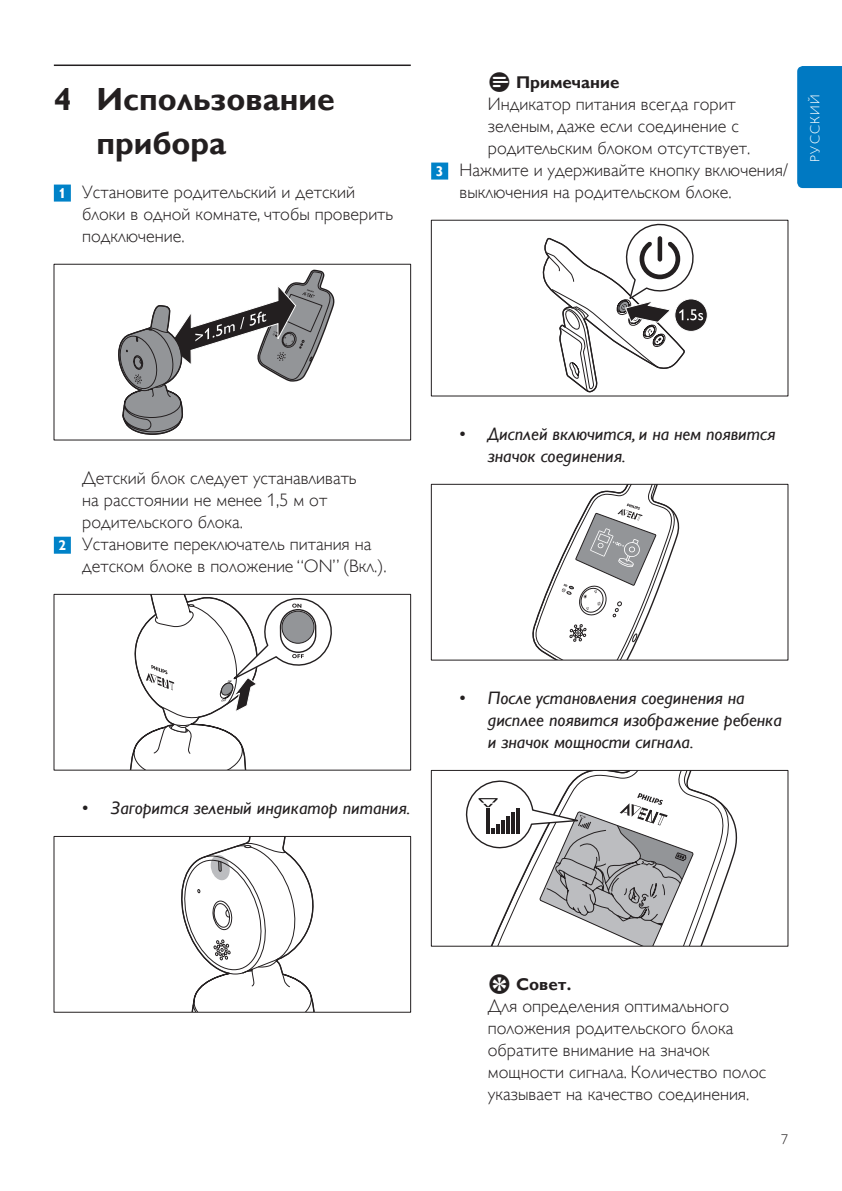
<style>
.page{position:relative;width:842px;height:1191px;background:#fff}
.page>*{position:absolute;margin:0;border:0;box-sizing:border-box;transform-origin:0 0}
.t1{font:700 32px/44px "Gill Sans Alt One WGL";color:#231f20}
.t2{font:18px/22px "Gill Sans Alt One WGL Light";color:#231f20}
.t3{font:italic 18px/22px "Gill Sans Alt One WGL";color:#231f20}
.t4{font:700 17px "Gill Sans Alt One WGL";color:#231f20}
.t5{font:14px "Gill Sans Alt One WGL Light";color:#231f20}
.t6{font:13.2px "Gill Sans Alt One WGL Light";letter-spacing:.1em;color:#fff}
.s1{font-family:"Gill Sans Alt One WGL";font-weight:700;font-size:14px;color:#fff}
.s2{font-style:normal}
</style>
<div class="page">
<div style="left:431px;top:162px;width:17px;height:18px;background:#0082c8"></div>
<svg style="left:675px;top:299px;width:32px;height:32px"></svg>
<div style="left:674px;top:298px;width:34px;height:34px;border:1px solid #fff;border-radius:50%"></div>
<svg style="left:542px;top:223px;width:161px;height:170px"></svg>
<svg style="left:532px;top:486px;width:148px;height:172px"></svg>
<div style="left:431px;top:484px;width:357px;height:176px;border:1px solid #231f20"></div>
<svg style="left:575px;top:772px;width:163px;height:172px"></svg>
<svg style="left:465px;top:778px;width:229px;height:166px"></svg>
<div style="left:431px;top:770px;width:357px;height:176px;border:1px solid #231f20"></div>
<hr style="left:54px;top:65px;width:357px;height:1px;background:#231f20">
<div style="left:54px;top:184px;width:17px;height:18px;background:#0082c8"></div>
<div style="left:54px;top:536px;width:17px;height:18px;background:#0082c8"></div>
<svg style="left:118px;top:269px;width:217px;height:166px"></svg>
<div style="left:54px;top:264px;width:357px;height:176px;border:1px solid #231f20"></div>
<svg style="left:130px;top:596px;width:202px;height:172px"></svg>
<div style="left:282px;top:611px;width:32px;height:32px;background:#939598;border-radius:50%"></div>
<div style="left:281px;top:610px;width:33px;height:34px;border:1px solid #231f20;border-radius:50%"></div>
<div style="left:54px;top:594px;width:357px;height:176px;border:1px solid #231f20"></div>
<svg style="left:181px;top:838px;width:134px;height:172px"></svg>
<div style="left:54px;top:836px;width:357px;height:176px;border:1px solid #231f20"></div>
<div style="left:797px;top:66px;width:45px;height:122px;background:#0079c2"></div>
<h1 class="t1" style="left:96px;top:77px;width:240px;text-indent:-43px">4 Использование прибора</h1>
<p class="t2" style="left:82px;top:181px;width:312px;text-indent:-24px"><span class="s1">1</span> Установите родительский и детский блоки в одной комнате, чтобы проверить подключение.</p>
<p class="t4" style="left:516px;top:71px;width:105px">Примечание</p>
<p class="t2" style="left:488px;top:93px;width:250px">Индикатор питания всегда горит</p>
<p class="t2" style="left:488px;top:115px;width:253px">зеленым, даже если соединение с</p>
<p class="t2" style="left:488px;top:137px;width:264px">родительским блоком отсутствует.</p>
<p class="t2" style="left:436px;top:159px;width:354px"><span class="s1">3</span> Нажмите и удерживайте кнопку включения/</p>
<p class="t2" style="left:459px;top:181px;width:274px">выключения на родительском блоке.</p>
<p class="t6" style="left:806px;top:162px;width:69px;rotate:-90deg">РУССКИЙ</p>
<p class="t2" style="left:82px;top:467px;width:276px">Детский блок следует устанавливать</p>
<p class="t2" style="left:82px;top:489px;width:247px">на расстоянии не менее 1,5 м от</p>
<p class="t2" style="left:82px;top:511px;width:162px">родительского блока.</p>
<p class="t2" style="left:59px;top:533px;width:314px"><span class="s1">2</span> Установите переключатель питания на</p>
<p class="t2" style="left:82px;top:555px;width:306px">детском блоке в положение “ON” (Вкл.).</p>
<p class="t3" style="left:82px;top:797px;width:330px"><span class="s2">•</span> Загорится зеленый индикатор питания.</p>
<p class="t3" style="left:488px;top:423px;width:289px;text-indent:-28px"><span class="s2">•</span> Дисплей включится, и на нем появится значок соединения.</p>
<p class="t3" style="left:488px;top:687px;width:296px;text-indent:-28px"><span class="s2">•</span> После установления соединения на дисплее появится изображение ребенка и значок мощности сигнала.</p>
<p class="t4" style="left:516px;top:973px;width:57px">Совет.</p>
<p class="t2" style="left:488px;top:995px;width:280px">Для определения оптимального положения родительского блока обратите внимание на значок мощности сигнала. Количество полос указывает на качество соединения.</p>
<p class="t5" style="left:781px;top:1130px;width:8px">7</p>
</div>
